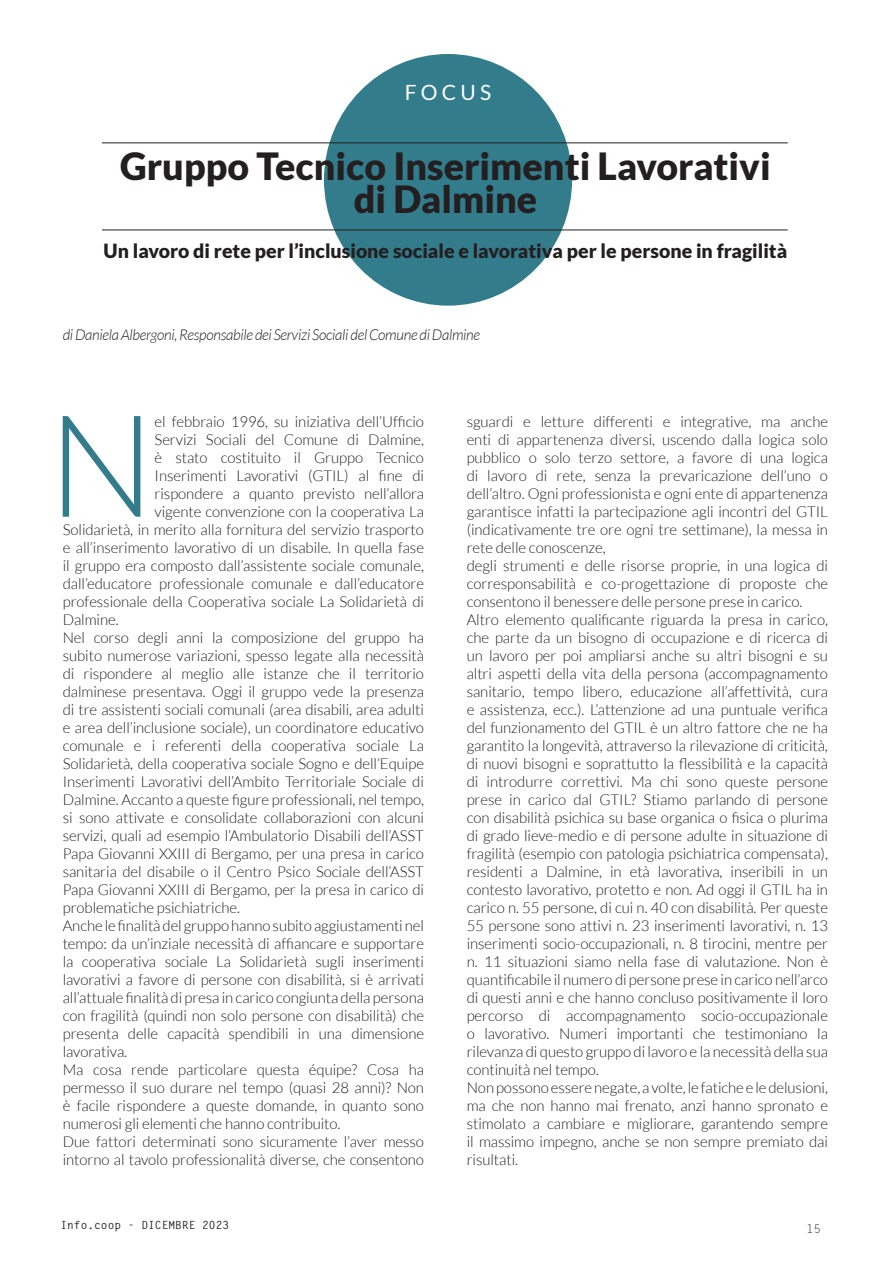
<style>
.page{position:relative;width:893px;height:1263px;background:#fff}
.page>*{position:absolute;margin:0;border:0;box-sizing:border-box;transform-origin:0 0}
.t1{font:300 142.2px "Lato";color:#337c8c}
.Citazione_fuori_dal{font:900 37.5px "Lato";color:#231f20}
.Intestazione_sezione{font:21px "Lato";letter-spacing:.2em;color:#fff}
.Citazione_fuori_dal-2{font:900 19.5px "Lato";color:#231f20}
.t2{font:300 15px/18px "Lato";letter-spacing:-.005em;color:#231f20;text-align:justify}
.Corpo_del_testo{font:italic 300 15px "Lato";letter-spacing:-.02em;color:#231f20}
.t3{font:12px "Letter Gothic Std";color:#231f20}
.t4{font:700 11.25px "Letter Gothic Std";color:#231f20}
</style>
<div class="page">
<div style="left:324px;top:54px;width:248px;height:252px;background:#337c8c;border-radius:50%"></div>
<hr style="left:102px;top:230px;width:686px;height:1px;background:#231f20">
<hr style="left:102px;top:143px;width:686px;height:1px;background:#231f20">
<p class="Intestazione_sezione" style="left:405px;top:81px;width:88px">FOCUS</p>
<p class="Citazione_fuori_dal" style="left:120px;top:145px;width:652px">Gruppo Tecnico Inserimenti Lavorativi</p>
<p class="Citazione_fuori_dal" style="left:354px;top:178px;width:185px">di Dalmine</p>
<p class="Citazione_fuori_dal-2" style="left:104px;top:240px;width:685px">Un lavoro di rete per l’inclusione sociale e lavorativa per le persone in fragilità</p>
<p class="Corpo_del_testo" style="left:63px;top:326px;width:419px">di Daniela Albergoni, Responsabile dei Servizi Sociali del Comune di Dalmine</p>
<p class="t1" style="left:48px;top:389px;width:109px">N</p>
<p class="t2" style="left:155px;top:412px;width:271px">el febbraio 1996, su iniziativa dell’Ufficio</p>
<p class="t2" style="left:155px;top:430px;width:271px">Servizi Sociali del Comune di Dalmine,</p>
<p class="t2" style="left:155px;top:448px;width:271px">è stato costituito il Gruppo Tecnico</p>
<p class="t2" style="left:155px;top:466px;width:271px">Inserimenti Lavorativi (GTIL) al fine di</p>
<p class="t2" style="left:155px;top:484px;width:271px">rispondere a quanto previsto nell’allora</p>
<p class="t2" style="left:155px;top:502px;width:271px">vigente convenzione con la cooperativa La</p>
<p class="t2" style="left:63px;top:520px;width:363px">Solidarietà, in merito alla fornitura del servizio trasporto</p>
<p class="t2" style="left:63px;top:538px;width:363px">e all’inserimento lavorativo di un disabile. In quella fase</p>
<p class="t2" style="left:63px;top:556px;width:363px">il gruppo era composto dall’assistente sociale comunale,</p>
<p class="t2" style="left:63px;top:574px;width:363px">dall’educatore professionale comunale e dall’educatore</p>
<p class="t2" style="left:63px;top:592px;width:363px">professionale della Cooperativa sociale La Solidarietà di</p>
<p class="t2" style="left:63px;top:610px;width:57px">Dalmine.</p>
<p class="t2" style="left:63px;top:628px;width:363px">Nel corso degli anni la composizione del gruppo ha subito numerose variazioni, spesso legate alla necessità di rispondere al meglio alle istanze che il territorio dalminese presentava. Oggi il gruppo vede la presenza di tre assistenti sociali comunali (area disabili, area adulti e area dell’inclusione sociale), un coordinatore educativo comunale e i referenti della cooperativa sociale La Solidarietà, della cooperativa sociale Sogno e dell’Equipe Inserimenti Lavorativi dell’Ambito Territoriale Sociale di Dalmine. Accanto a queste figure professionali, nel tempo, si sono attivate e consolidate collaborazioni con alcuni servizi, quali ad esempio l’Ambulatorio Disabili dell’ASST Papa Giovanni XXIII di Bergamo, per una presa in carico sanitaria del disabile o il Centro Psico Sociale dell’ASST Papa Giovanni XXIII di Bergamo, per la presa in carico di problematiche psichiatriche.</p>
<p class="t2" style="left:63px;top:916px;width:363px">Anche le finalità del gruppo hanno subito aggiustamenti nel tempo: da un’inziale necessità di affiancare e supportare la cooperativa sociale La Solidarietà sugli inserimenti lavorativi a favore di persone con disabilità, si è arrivati all’attuale finalità di presa in carico congiunta della persona con fragilità (quindi non solo persone con disabilità) che presenta delle capacità spendibili in una dimensione lavorativa.</p>
<p class="t2" style="left:63px;top:1060px;width:363px">Ma cosa rende particolare questa équipe? Cosa ha permesso il suo durare nel tempo (quasi 28 anni)? Non è facile rispondere a queste domande, in quanto sono numerosi gli elementi che hanno contribuito.</p>
<p class="t2" style="left:63px;top:1132px;width:363px">Due fattori determinati sono sicuramente l’aver messo intorno al tavolo professionalità diverse, che consentono</p>
<p class="t4" style="left:60px;top:1218px;width:170px">Info.coop - DICEMBRE 2023</p>
<p class="t2" style="left:467px;top:412px;width:363px">sguardi e letture differenti e integrative, ma anche enti di appartenenza diversi, uscendo dalla logica solo pubblico o solo terzo settore, a favore di una logica di lavoro di rete, senza la prevaricazione dell’uno o dell’altro. Ogni professionista e ogni ente di appartenenza garantisce infatti la partecipazione agli incontri del GTIL (indicativamente tre ore ogni tre settimane), la messa in rete delle conoscenze,</p>
<p class="t2" style="left:467px;top:556px;width:363px">degli strumenti e delle risorse proprie, in una logica di corresponsabilità e co-progettazione di proposte che consentono il benessere delle persone prese in carico.</p>
<p class="t2" style="left:467px;top:610px;width:363px">Altro elemento qualificante riguarda la presa in carico, che parte da un bisogno di occupazione e di ricerca di un lavoro per poi ampliarsi anche su altri bisogni e su altri aspetti della vita della persona (accompagnamento sanitario, tempo libero, educazione all’affettività, cura e assistenza, ecc.). L’attenzione ad una puntuale verifica del funzionamento del GTIL è un altro fattore che ne ha garantito la longevità, attraverso la rilevazione di criticità, di nuovi bisogni e soprattutto la flessibilità e la capacità di introdurre correttivi. Ma chi sono queste persone prese in carico dal GTIL? Stiamo parlando di persone con disabilità psichica su base organica o fisica o plurima di grado lieve-medio e di persone adulte in situazione di fragilità (esempio con patologia psichiatrica compensata), residenti a Dalmine, in età lavorativa, inseribili in un contesto lavorativo, protetto e non. Ad oggi il GTIL ha in carico n. 55 persone, di cui n. 40 con disabilità. Per queste 55 persone sono attivi n. 23 inserimenti lavorativi, n. 13 inserimenti socio-occupazionali, n. 8 tirocini, mentre per n. 11 situazioni siamo nella fase di valutazione. Non è quantificabile il numero di persone prese in carico nell’arco di questi anni e che hanno concluso positivamente il loro percorso di accompagnamento socio-occupazionale o lavorativo. Numeri importanti che testimoniano la rilevanza di questo gruppo di lavoro e la necessità della sua continuità nel tempo.</p>
<p class="t2" style="left:467px;top:1078px;width:363px">Non possono essere negate, a volte, le fatiche e le delusioni, ma che non hanno mai frenato, anzi hanno spronato e stimolato a cambiare e migliorare, garantendo sempre il massimo impegno, anche se non sempre premiato dai risultati.</p>
<p class="t3" style="left:807px;top:1222px;width:16px">15</p>
</div>
